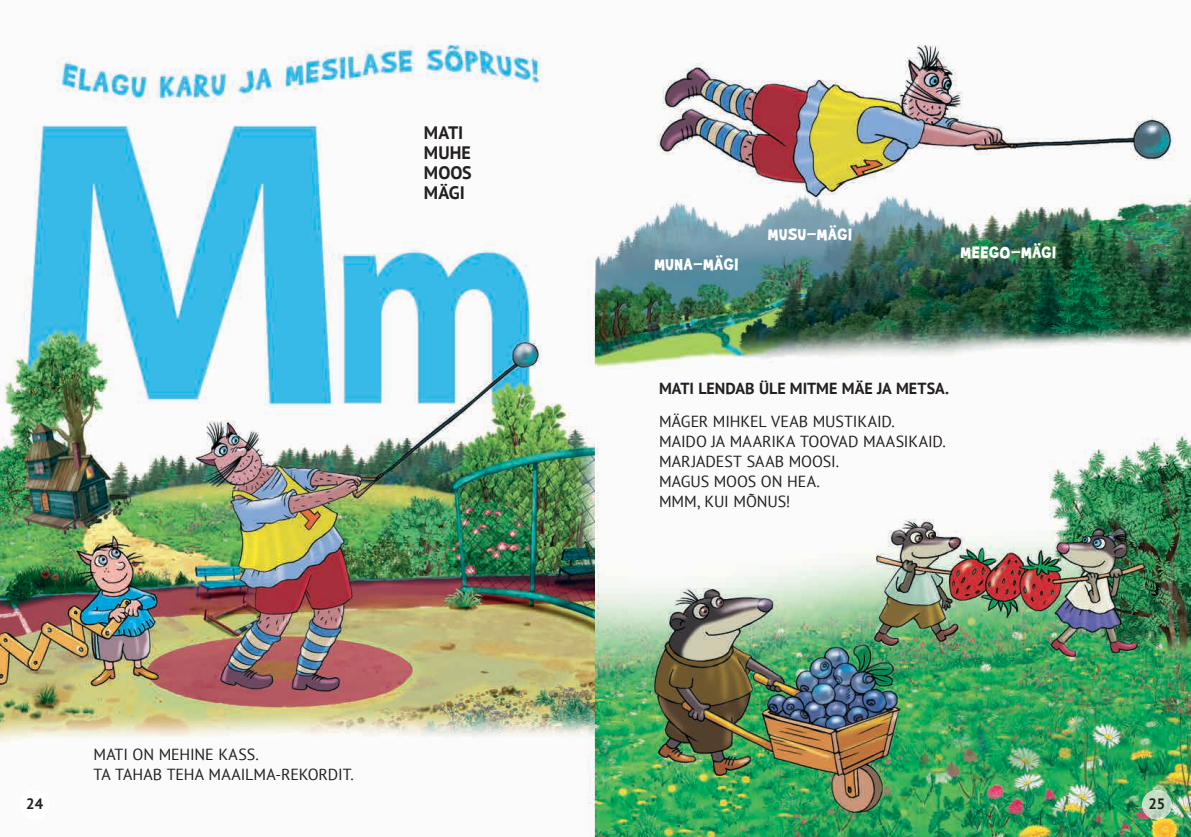
<style>
.page{position:relative;width:1191px;height:837px;background:#fff}
.page>*{position:absolute;margin:0;border:0;box-sizing:border-box;transform-origin:0 0}
.t1{font:20px "Brady Bunch Remastered";letter-spacing:.05em;color:#fff}
.t2{font:700 18px/20px "PT Sans";color:#231f20}
.t3{font:16px/20px "PT Sans";letter-spacing:-.005em;color:#231f20}
.t4{font:700 16px "PT Sans";letter-spacing:.005em;color:#231f20}
.t5{font:700 15px "PT Sans";color:#231f20}
</style>
<div class="page">
<img style="left:0;top:44px;width:1191px;height:792px">
<img style="left:1142px;top:789px;width:29px;height:30px;border-radius:15px">
<img style="left:20px;top:789px;width:29px;height:30px;border-radius:15px">
<img style="left:595px;top:44px;width:1px;height:792px">
<p class="t2" style="left:424px;top:122px;width:49px">MATI<br>MUHE<br>MOOS<br>MÄGI</p>
<p class="t3" style="left:94px;top:743px;width:262px">MATI ON MEHINE KASS.<br>TA TAHAB TEHA MAAILMA-REKORDIT.</p>
<p class="t1" style="left:655px;top:254px;width:85px">MUNA-MÄGI</p>
<p class="t1" style="left:768px;top:223px;width:85px">MUSU-MÄGI</p>
<p class="t1" style="left:961px;top:242px;width:96px">MEEGO-MÄGI</p>
<p class="t4" style="left:659px;top:377px;width:292px">MATI LENDAB ÜLE MITME MÄE JA METSA.</p>
<p class="t3" style="left:659px;top:411px;width:288px">MÄGER MIHKEL VEAB MUSTIKAID.<br>MAIDO JA MAARIKA TOOVAD MAASIKAID.<br>MARJADEST SAAB MOOSI.<br>MAGUS MOOS ON HEA.<br>MMM, KUI MÕNUS!</p>
<p class="t5" style="left:26px;top:793px;width:19px">24</p>
<p class="t5" style="left:1148px;top:793px;width:19px">25</p>
</div>
